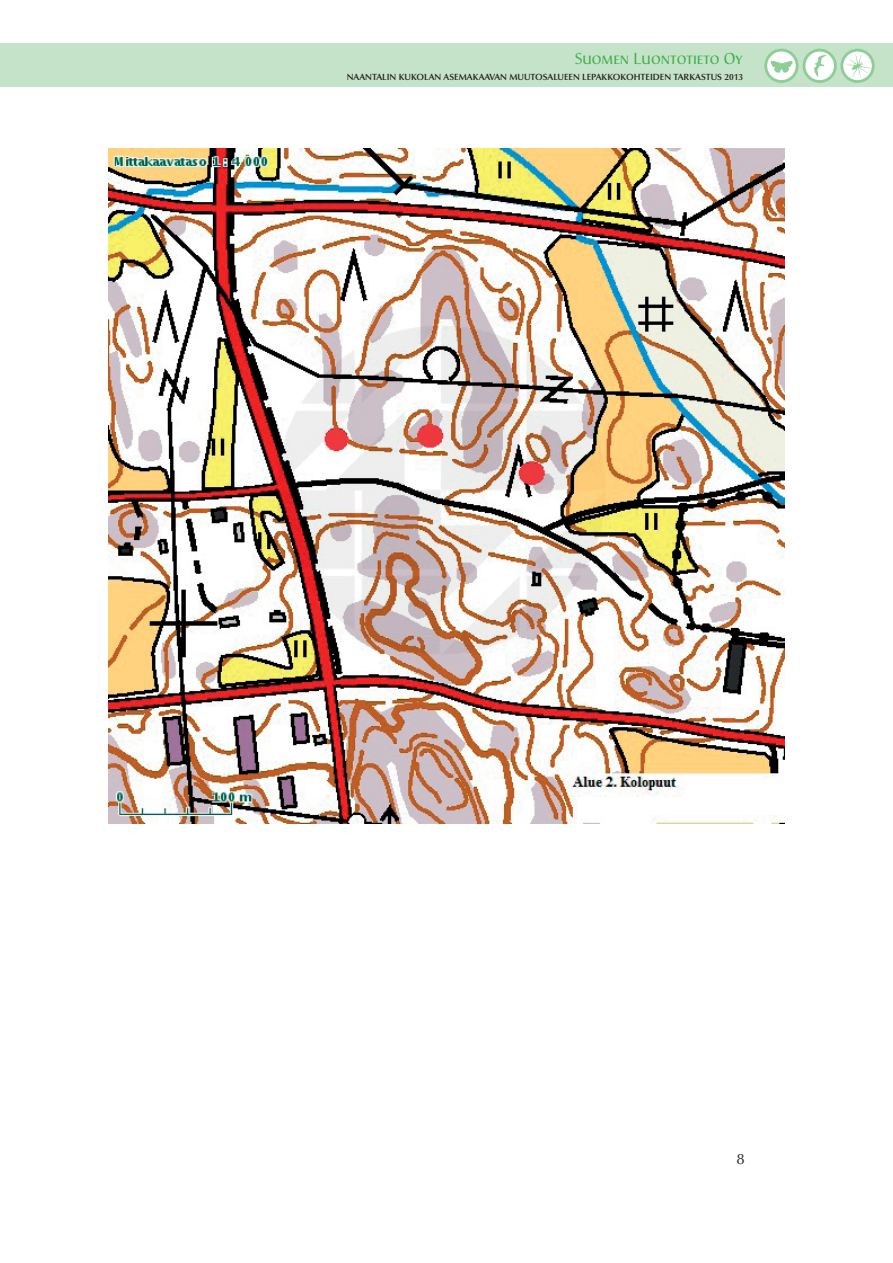
<style>
.page{position:relative;width:893px;height:1263px;background:#fff}
.page>*{position:absolute;margin:0;border:0;box-sizing:border-box;transform-origin:0 0}
.t1{font:15.6px "Christiana Regular SC";color:#40ae49}
.t2{font:15px "Optima";color:#231f20}
.t3{font:600 9px "Optima";color:#231f20}
</style>
<div class="page">
<div style="left:0;top:43px;width:893px;height:44px;background:#c4e3c8"></div>
<svg style="left:766px;top:50px;width:31px;height:32px"></svg>
<div style="left:764px;top:49px;width:34px;height:34px;border:3px solid #8fcd97;border-radius:50%"></div>
<svg style="left:771px;top:58px;width:22px;height:15px"></svg>
<svg style="left:842px;top:50px;width:31px;height:32px"></svg>
<div style="left:840px;top:49px;width:35px;height:34px;border:3px solid #8fcd97;border-radius:50%"></div>
<svg style="left:845px;top:54px;width:25px;height:23px"></svg>
<svg style="left:804px;top:50px;width:31px;height:32px"></svg>
<div style="left:803px;top:49px;width:34px;height:34px;border:3px solid #8fcd97;border-radius:50%"></div>
<svg style="left:814px;top:55px;width:12px;height:22px"></svg>
<img style="left:109px;top:149px;width:675px;height:675px">
<h1 class="t1" style="left:575px;top:49px;width:170px">Suomen Luontotieto Oy</h1>
<p class="t3" style="left:347px;top:71px;width:398px">NAANTALIN KUKOLAN ASEMAKAAVAN MUUTOSALUEEN LEPAKKOKOHTEIDEN TARKASTUS 2013</p>
<h2 class="t2" style="left:736px;top:1150px;width:10px">8</h2>
</div>
